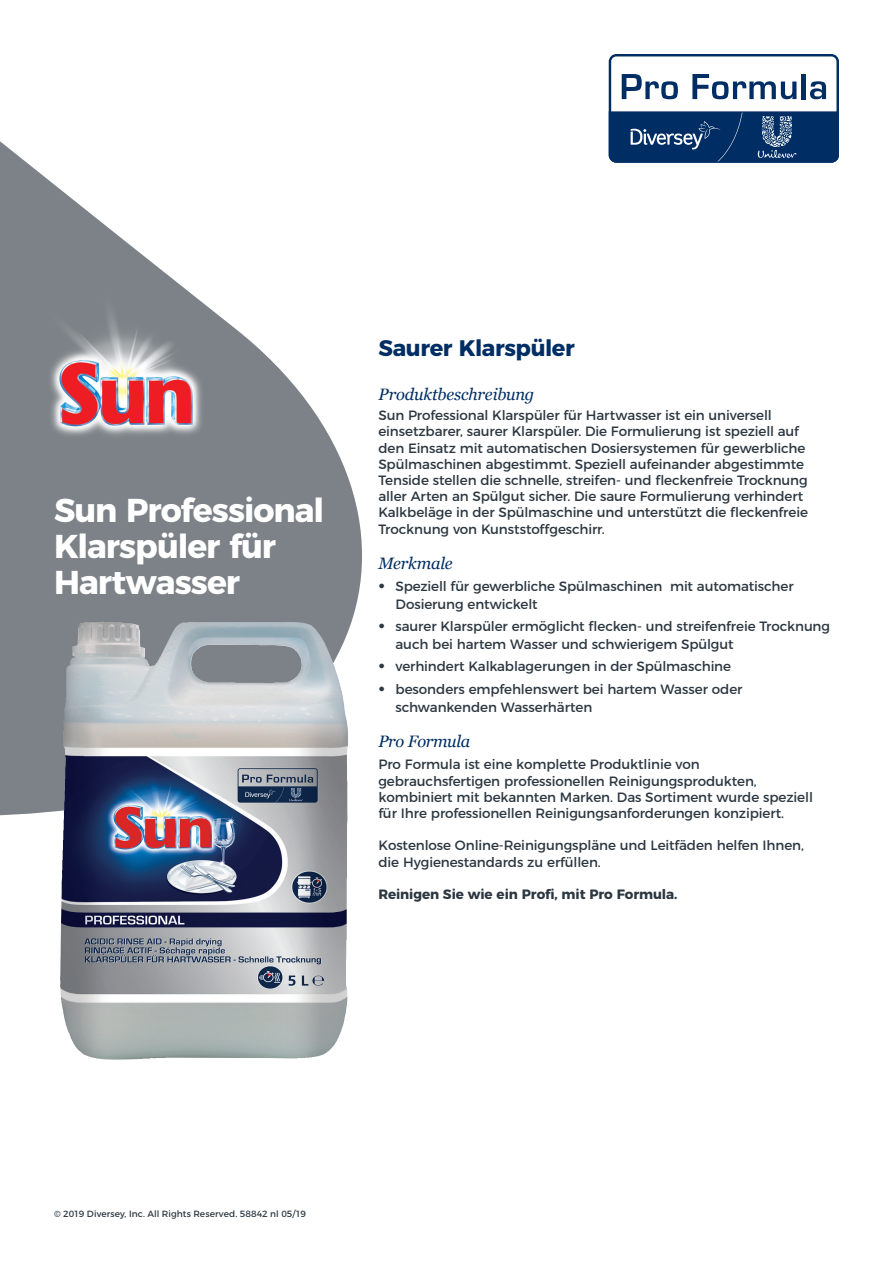
<style>
.page{position:relative;width:893px;height:1263px;background:#fff}
.page>*{position:absolute;margin:0;border:0;box-sizing:border-box;transform-origin:0 0}
.t1{font:700 33px/36px "Montserrat";letter-spacing:-.03em;color:#fff}
.t2{font:700 22.5px "Montserrat";letter-spacing:-.02em;color:#002e64}
.t3{font:italic 16.5px "Georgia";letter-spacing:-.015em;color:#002e64}
.t4{font:13.5px/16.2px "Montserrat";letter-spacing:-.01em;color:#2c3741}
.t5{font:700 13.5px "Montserrat";letter-spacing:-.01em;color:#2c3741}
.t6{font:9px "Montserrat";letter-spacing:.005em;color:#2c3741}
.s1{font-family:"Aaux Pro OT";font-size:15px}
</style>
<div class="page">
<svg style="left:0;top:141px;width:362px;height:677px;fill:#7c8287"></svg>
<svg style="left:609px;top:54px;width:230px;height:109px"></svg>
<img style="left:39px;top:283px;width:170px;height:157px">
<img style="left:60px;top:622px;width:280px;height:438px">
<h1 class="t1" style="left:54px;top:489px;width:272px">Sun Professional<br>Klarspüler für<br>Hartwasser</h1>
<h2 class="t2" style="left:378px;top:330px;width:198px">Saurer Klarspüler</h2>
<p class="t3" style="left:378px;top:382px;width:157px">Produktbeschreibung</p>
<p class="t4" style="left:378px;top:406px;width:431px">Sun Professional Klarspüler für Hartwasser ist ein universell einsetzbarer, saurer Klarspüler. Die Formulierung ist speziell auf den Einsatz mit automatischen Dosiersystemen für gewerbliche Spülmaschinen abgestimmt. Speziell aufeinander abgestimmte Tenside stellen die schnelle, streifen- und fleckenfreie Trocknung aller Arten an Spülgut sicher. Die saure Formulierung verhindert Kalkbeläge in der Spülmaschine und unterstützt die fleckenfreie Trocknung von Kunststoffgeschirr.</p>
<p class="t3" style="left:378px;top:551px;width:76px">Merkmale</p>
<p class="t4" style="left:395px;top:576px;width:400px;line-height:18px;text-indent:-17px"><span class="s1">•</span> Speziell für gewerbliche Spülmaschinen mit automatischer<br>Dosierung entwickelt</p>
<p class="t4" style="left:395px;top:616px;width:436px;line-height:18px;text-indent:-17px"><span class="s1">•</span> saurer Klarspüler ermöglicht flecken- und streifenfreie Trocknung auch bei hartem Wasser und schwierigem Spülgut</p>
<p class="t4" style="left:378px;top:657px;width:354px"><span class="s1">•</span> verhindert Kalkablagerungen in der Spülmaschine</p>
<p class="t4" style="left:395px;top:679px;width:349px;line-height:18px;text-indent:-17px"><span class="s1">•</span> besonders empfehlenswert bei hartem Wasser oder schwankenden Wasserhärten</p>
<p class="t3" style="left:378px;top:729px;width:93px">Pro Formula</p>
<p class="t4" style="left:378px;top:755px;width:436px">Pro Formula ist eine komplette Produktlinie von gebrauchsfertigen professionellen Reinigungsprodukten, kombiniert mit bekannten Marken. Das Sortiment wurde speziell für Ihre professionellen Reinigungsanforderungen konzipiert.</p>
<p class="t4" style="left:378px;top:836px;width:427px">Kostenlose Online-Reinigungspläne und Leitfäden helfen Ihnen, die Hygienestandards zu erfüllen.</p>
<p class="t5" style="left:378px;top:883px;width:300px">Reinigen Sie wie ein Profi, mit Pro Formula.</p>
<p class="t6" style="left:54px;top:1207px;width:254px">© 2019 Diversey, Inc. All Rights Reserved. 58842 nl 05/19</p>
</div>
